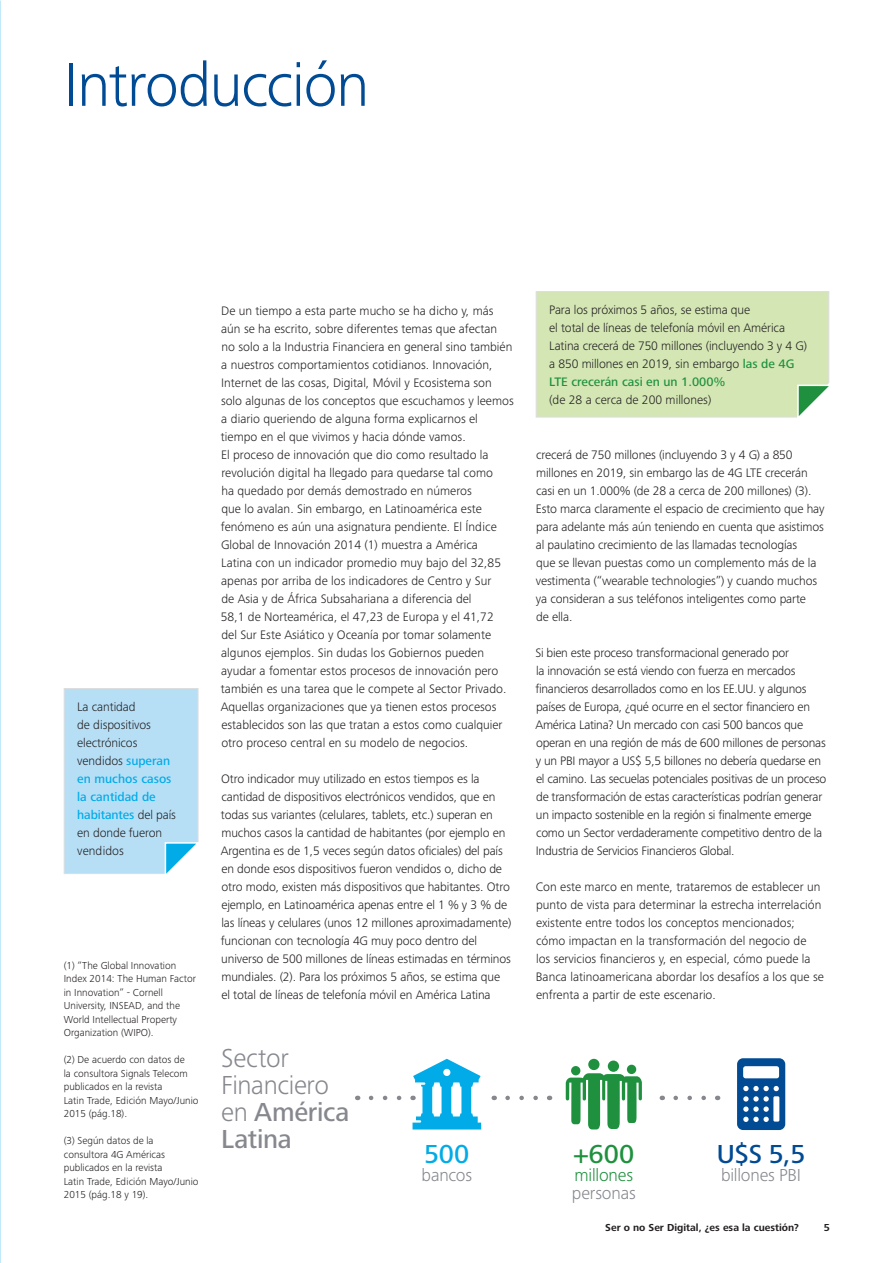
<style>
.page{position:relative;width:893px;height:1263px;background:#fff}
.page>*{position:absolute;margin:0;border:0;box-sizing:border-box;transform-origin:0 0}
.A_Page_heading__30-5{font:300 63px "Frutiger Next Pro";letter-spacing:-.02em;color:#014a94}
.Page_pull_out__40-60{font:300 27px/27px "Frutiger Next Pro";letter-spacing:-.015em;color:#86888e}
.Page_pull_out__40-60-2{font:500 27px "Frutiger Next Pro";color:#014a94}
.Page_pull_out__40-60-3{font:500 27px "Frutiger Next Pro";color:#1f913e}
.Page_pull_out__40-60-4{font:500 27px "Frutiger Next Pro";color:#00abe7}
.Page_pull_out__40-60-5{font:300 18px "Frutiger Next Pro";letter-spacing:-.01em;color:#86888e}
.Page_pull_out__40-60-6{font:300 18px/18px "Frutiger Next Pro";letter-spacing:-.01em;color:#1f913e}
.t1{font:300 12.75px/18px "Frutiger Next Pro";letter-spacing:-.01em;color:#231f20}
.t2{font:300 10.5px/13.5px "Frutiger Next Pro";color:#231f20}
.Caption__7_9pt{font:700 10.5px "Frutiger Next Pro";color:#231f20}
.s1{font-weight:500;color:#00abe7}
.s2{font-weight:500}
.s3{font-weight:500;color:#1f913e}
.s4{color:#86888e}
</style>
<div class="page">
<svg style="left:63px;top:688px;width:136px;height:186px;background:#b6dff5"></svg>
<svg style="left:566px;top:1059px;width:76px;height:70px"></svg>
<svg style="left:737px;top:1058px;width:48px;height:72px"></svg>
<svg style="left:371px;top:1096px;width:31px;height:4px"></svg>
<svg style="left:413px;top:1059px;width:68px;height:70px"></svg>
<svg style="left:508px;top:1096px;width:30px;height:4px"></svg>
<svg style="left:676px;top:1096px;width:30px;height:4px"></svg>
<div style="left:535px;top:291px;width:295px;height:127px;background:#d3e6b4"></div>
<p class="A_Page_heading__30-5" style="left:64px;top:49px;width:307px">Introducción</p>
<p class="t1" style="left:77px;top:697px;width:100px">La cantidad<br>de dispositivos electrónicos vendidos <span class="s1">superan en muchos casos la cantidad de habitantes</span> del país en donde fueron vendidos</p>
<p class="t2" style="left:64px;top:958px;width:114px">(1) “The Global Innovation</p>
<p class="t2" style="left:64px;top:972px;width:134px">Index 2014: The Human Factor in Innovation” - Cornell</p>
<p class="t2" style="left:64px;top:999px;width:118px">University, INSEAD, and the<br>World Intellectual Property<br>Organization (WIPO).</p>
<p class="t2" style="left:64px;top:1053px;width:136px">(2) De acuerdo con datos de<br>la consultora Signals Telecom publicados en la revista<br>Latin Trade, Edición Mayo/Junio<br>2015 (pág.18).</p>
<p class="t2" style="left:64px;top:1134px;width:91px">(3) Según datos de la</p>
<p class="t2" style="left:64px;top:1147px;width:103px">consultora 4G Américas</p>
<p class="t2" style="left:64px;top:1161px;width:136px">publicados en la revista<br>Latin Trade, Edición Mayo/Junio<br>2015 (pág.18 y 19).</p>
<p class="t1" style="left:221px;top:301px;width:294px">De un tiempo a esta parte mucho se ha dicho y, más aún se ha escrito, sobre diferentes temas que afectan<br>no solo a la Industria Financiera en general sino también a nuestros comportamientos cotidianos. Innovación, Internet de las cosas, Digital, Móvil y Ecosistema son solo algunas de los conceptos que escuchamos y leemos a diario queriendo de alguna forma explicarnos el tiempo en el que vivimos y hacia dónde vamos.</p>
<p class="t1" style="left:221px;top:445px;width:287px">El proceso de innovación que dio como resultado la revolución digital ha llegado para quedarse tal como ha quedado por demás demostrado en números<br>que lo avalan. Sin embargo, en Latinoamérica este fenómeno es aún una asignatura pendiente. El Índice Global de Innovación 2014 (1) muestra a América Latina con un indicador promedio muy bajo del 32,85 apenas por arriba de los indicadores de Centro y Sur de Asia y de África Subsahariana a diferencia del<br>58,1 de Norteamérica, el 47,23 de Europa y el 41,72 del Sur Este Asiático y Oceanía por tomar solamente algunos ejemplos. Sin dudas los Gobiernos pueden ayudar a fomentar estos procesos de innovación pero también es una tarea que le compete al Sector Privado.<br>Aquellas organizaciones que ya tienen estos procesos establecidos son las que tratan a estos como cualquier otro proceso central en su modelo de negocios.</p>
<p class="t1" style="left:221px;top:769px;width:292px">Otro indicador muy utilizado en estos tiempos es la cantidad de dispositivos electrónicos vendidos, que en todas sus variantes (celulares, tablets, etc.) superan en muchos casos la cantidad de habitantes (por ejemplo en Argentina es de 1,5 veces según datos oficiales) del país en donde esos dispositivos fueron vendidos o, dicho de otro modo, existen más dispositivos que habitantes. Otro ejemplo, en Latinoamérica apenas entre el 1 % y 3 % de las líneas y celulares (unos 12 millones aproximadamente) funcionan con tecnología 4G muy poco dentro del universo de 500 millones de líneas estimadas en términos mundiales. (2). Para los próximos 5 años, se estima que</p>
<p class="t1" style="left:221px;top:985px;width:271px">el total de líneas de telefonía móvil en América Latina</p>
<p class="Page_pull_out__40-60" style="left:221px;top:1045px;width:130px">Sector<br>Financiero en <span class="s2">América<br>Latina</span></p>
<p class="Page_pull_out__40-60-4" style="left:424px;top:1138px;width:47px">500</p>
<p class="Page_pull_out__40-60-5" style="left:422px;top:1165px;width:52px">bancos</p>
<p class="t1" style="left:549px;top:301px;width:202px">Para los próximos 5 años, se estima que</p>
<p class="t1" style="left:549px;top:319px;width:259px">el total de líneas de telefonía móvil en América Latina crecerá de 750 millones (incluyendo 3 y 4 G) a 850 millones en 2019, sin embargo <span class="s3">las de 4G LTE crecerán casi en un 1.000%</span></p>
<p class="t1" style="left:549px;top:391px;width:164px">(de 28 a cerca de 200 millones)</p>
<p class="t1" style="left:536px;top:445px;width:290px">crecerá de 750 millones (incluyendo 3 y 4 G) a 850 millones en 2019, sin embargo las de 4G LTE crecerán casi en un 1.000% (de 28 a cerca de 200 millones) (3).<br>Esto marca claramente el espacio de crecimiento que hay para adelante más aún teniendo en cuenta que asistimos al paulatino crecimiento de las llamadas tecnologías<br>que se llevan puestas como un complemento más de la vestimenta (“wearable technologies”) y cuando muchos ya consideran a sus teléfonos inteligentes como parte</p>
<p class="t1" style="left:536px;top:607px;width:38px">de ella.</p>
<p class="t1" style="left:535px;top:643px;width:293px">Si bien este proceso transformacional generado por<br>la innovación se está viendo con fuerza en mercados financieros desarrollados como en los EE.UU. y algunos países de Europa, ¿qué ocurre en el sector financiero en América Latina? Un mercado con casi 500 bancos que operan en una región de más de 600 millones de personas y un PBI mayor a US$ 5,5 billones no debería quedarse en el camino. Las secuelas potenciales positivas de un proceso de transformación de estas características podrían generar un impacto sostenible en la región si finalmente emerge como un Sector verdaderamente competitivo dentro de la Industria de Servicios Financieros Global.</p>
<p class="t1" style="left:536px;top:877px;width:290px">Con este marco en mente, trataremos de establecer un punto de vista para determinar la estrecha interrelación existente entre todos los conceptos mencionados; cómo impactan en la transformación del negocio de<br>los servicios financieros y, en especial, cómo puede la Banca latinoamericana abordar los desafíos a los que se enfrenta a partir de este escenario.</p>
<p class="Page_pull_out__40-60-3" style="left:573px;top:1138px;width:62px">+600</p>
<p class="Page_pull_out__40-60-6" style="left:572px;top:1166px;width:65px">millones <span class="s4">personas</span></p>
<p class="Page_pull_out__40-60-2" style="left:717px;top:1138px;width:90px">U$S 5,5</p>
<p class="Page_pull_out__40-60-5" style="left:721px;top:1165px;width:81px">billones PBI</p>
<p class="Caption__7_9pt" style="left:605px;top:1221px;width:195px">Ser o no Ser Digital, ¿es esa la cuestión?</p>
<p class="Caption__7_9pt" style="left:824px;top:1221px;width:8px">5</p>
</div>
